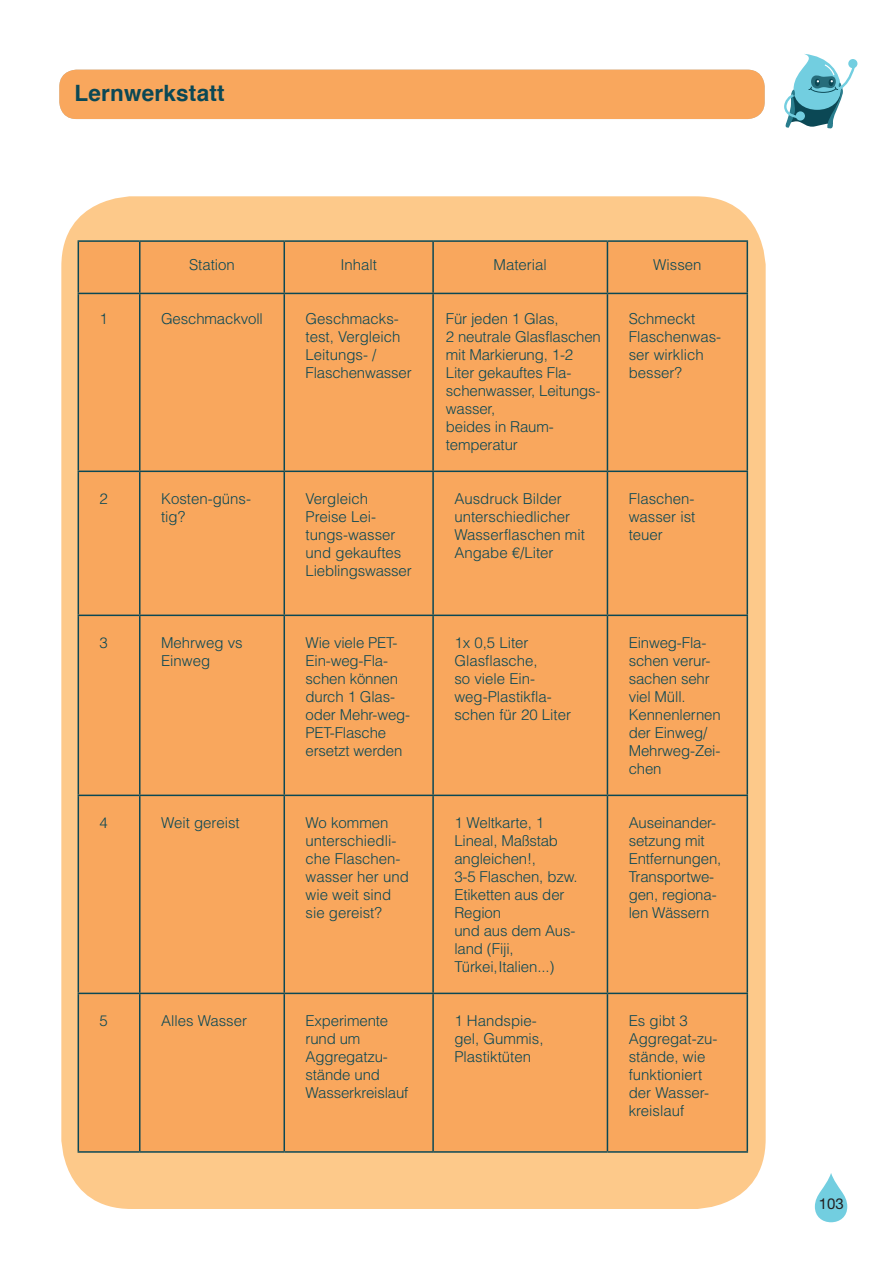
<style>
.page{position:relative;width:893px;height:1263px;background:#fff}
.page>*{position:absolute;margin:0;border:0;box-sizing:border-box;transform-origin:0 0}
.t1{font:700 22.5px "Helvetica";letter-spacing:.01em;color:#0b4855}
.t2{font:300 15px/18px "Helvetica LT Std";letter-spacing:-.01em;color:#0b4855}
.t3{font:15px "Helvetica Neue LT Std";color:#231f20}
</style>
<div class="page">
<svg style="left:815px;top:1173px;width:32px;height:49px"></svg>
<div style="left:59px;top:70px;width:706px;height:49px;background:#f9a75d;border-radius:17px"></div>
<svg style="left:784px;top:54px;width:71px;height:75px"></svg>
<div style="left:848px;top:59px;width:9px;height:9px;background:#72cee0;border-radius:50%"></div>
<div style="left:61px;top:196px;width:705px;height:1013px;background:#fdc98a;border-radius:70px"></div>
<div style="left:79px;top:242px;width:668px;height:909px;background:#f9a75d"></div>
<hr style="left:78px;top:240px;width:62px;height:2px;background:#0b4855">
<hr style="left:78px;top:242px;width:1px;height:51px;background:#0b4855">
<hr style="left:140px;top:240px;width:144px;height:2px;background:#0b4855">
<hr style="left:139px;top:242px;width:2px;height:51px;background:#0b4855">
<hr style="left:284px;top:240px;width:149px;height:2px;background:#0b4855">
<hr style="left:283px;top:242px;width:2px;height:51px;background:#0b4855">
<hr style="left:433px;top:240px;width:174px;height:2px;background:#0b4855">
<hr style="left:432px;top:242px;width:2px;height:51px;background:#0b4855">
<hr style="left:607px;top:240px;width:141px;height:2px;background:#0b4855">
<hr style="left:607px;top:242px;width:1px;height:51px;background:#0b4855">
<hr style="left:747px;top:242px;width:1px;height:51px;background:#0b4855">
<hr style="left:78px;top:293px;width:62px;height:1px;background:#0b4855">
<hr style="left:78px;top:294px;width:1px;height:177px;background:#0b4855">
<hr style="left:140px;top:293px;width:144px;height:1px;background:#0b4855">
<hr style="left:139px;top:294px;width:2px;height:177px;background:#0b4855">
<hr style="left:284px;top:293px;width:149px;height:1px;background:#0b4855">
<hr style="left:283px;top:294px;width:2px;height:177px;background:#0b4855">
<hr style="left:433px;top:293px;width:174px;height:1px;background:#0b4855">
<hr style="left:432px;top:294px;width:2px;height:177px;background:#0b4855">
<hr style="left:607px;top:293px;width:141px;height:1px;background:#0b4855">
<hr style="left:607px;top:294px;width:1px;height:177px;background:#0b4855">
<hr style="left:747px;top:294px;width:1px;height:177px;background:#0b4855">
<hr style="left:78px;top:471px;width:62px;height:1px;background:#0b4855">
<hr style="left:78px;top:472px;width:1px;height:143px;background:#0b4855">
<hr style="left:140px;top:471px;width:144px;height:1px;background:#0b4855">
<hr style="left:139px;top:472px;width:2px;height:143px;background:#0b4855">
<hr style="left:284px;top:471px;width:149px;height:1px;background:#0b4855">
<hr style="left:283px;top:472px;width:2px;height:143px;background:#0b4855">
<hr style="left:433px;top:471px;width:174px;height:1px;background:#0b4855">
<hr style="left:432px;top:472px;width:2px;height:143px;background:#0b4855">
<hr style="left:607px;top:471px;width:141px;height:1px;background:#0b4855">
<hr style="left:607px;top:472px;width:1px;height:143px;background:#0b4855">
<hr style="left:747px;top:472px;width:1px;height:143px;background:#0b4855">
<hr style="left:78px;top:615px;width:62px;height:1px;background:#0b4855">
<hr style="left:78px;top:616px;width:1px;height:179px;background:#0b4855">
<hr style="left:140px;top:615px;width:144px;height:1px;background:#0b4855">
<hr style="left:139px;top:616px;width:2px;height:179px;background:#0b4855">
<hr style="left:284px;top:615px;width:149px;height:1px;background:#0b4855">
<hr style="left:283px;top:616px;width:2px;height:179px;background:#0b4855">
<hr style="left:433px;top:615px;width:174px;height:1px;background:#0b4855">
<hr style="left:432px;top:616px;width:2px;height:179px;background:#0b4855">
<hr style="left:607px;top:615px;width:141px;height:1px;background:#0b4855">
<hr style="left:607px;top:616px;width:1px;height:179px;background:#0b4855">
<hr style="left:747px;top:616px;width:1px;height:179px;background:#0b4855">
<hr style="left:78px;top:795px;width:62px;height:1px;background:#0b4855">
<hr style="left:78px;top:796px;width:1px;height:197px;background:#0b4855">
<hr style="left:140px;top:795px;width:144px;height:1px;background:#0b4855">
<hr style="left:139px;top:796px;width:2px;height:197px;background:#0b4855">
<hr style="left:284px;top:795px;width:149px;height:1px;background:#0b4855">
<hr style="left:283px;top:796px;width:2px;height:197px;background:#0b4855">
<hr style="left:433px;top:795px;width:174px;height:1px;background:#0b4855">
<hr style="left:432px;top:796px;width:2px;height:197px;background:#0b4855">
<hr style="left:607px;top:795px;width:141px;height:1px;background:#0b4855">
<hr style="left:607px;top:796px;width:1px;height:197px;background:#0b4855">
<hr style="left:747px;top:796px;width:1px;height:197px;background:#0b4855">
<hr style="left:78px;top:993px;width:62px;height:1px;background:#0b4855">
<hr style="left:78px;top:994px;width:1px;height:157px;background:#0b4855">
<hr style="left:140px;top:993px;width:144px;height:1px;background:#0b4855">
<hr style="left:139px;top:994px;width:2px;height:157px;background:#0b4855">
<hr style="left:284px;top:993px;width:149px;height:1px;background:#0b4855">
<hr style="left:283px;top:994px;width:2px;height:157px;background:#0b4855">
<hr style="left:433px;top:993px;width:174px;height:1px;background:#0b4855">
<hr style="left:432px;top:994px;width:2px;height:157px;background:#0b4855">
<hr style="left:607px;top:993px;width:141px;height:1px;background:#0b4855">
<hr style="left:607px;top:994px;width:1px;height:157px;background:#0b4855">
<hr style="left:747px;top:994px;width:1px;height:157px;background:#0b4855">
<hr style="left:78px;top:1151px;width:62px;height:2px;background:#0b4855">
<hr style="left:140px;top:1151px;width:144px;height:2px;background:#0b4855">
<hr style="left:284px;top:1151px;width:149px;height:2px;background:#0b4855">
<hr style="left:433px;top:1151px;width:174px;height:2px;background:#0b4855">
<hr style="left:607px;top:1151px;width:141px;height:2px;background:#0b4855">
<h1 class="t1" style="left:74px;top:83px;width:152px">Lernwerkstatt</h1>
<p class="t2" style="left:189px;top:256px;width:47px">Station</p>
<p class="t2" style="left:340px;top:256px;width:38px">Inhalt</p>
<p class="t2" style="left:494px;top:256px;width:55px">Material</p>
<p class="t2" style="left:653px;top:256px;width:50px">Wissen</p>
<p class="t2" style="left:100px;top:310px;width:10px">1</p>
<p class="t2" style="left:161px;top:310px;width:103px">Geschmackvoll</p>
<p class="t2" style="left:306px;top:310px;width:108px">Geschmacks&shy;test, Vergleich<br>Leitungs- /<br>Flaschenwasser</p>
<p class="t2" style="left:446px;top:310px;width:157px">Für jeden 1 Glas,<br>2 neutrale Glasflaschen mit Markierung, 1-2<br>Liter gekauftes Fla&shy;schenwasser, Leitungs&shy;wasser,<br>beides in Raum&shy;temperatur</p>
<p class="t2" style="left:629px;top:310px;width:94px">Schmeckt<br>Flaschenwas&shy;ser wirklich besser?</p>
<p class="t2" style="left:100px;top:490px;width:10px">2</p>
<p class="t2" style="left:161px;top:490px;width:92px">Kosten-güns&shy;tig?</p>
<p class="t2" style="left:306px;top:490px;width:108px">Vergleich<br>Preise Lei&shy;tungs-wasser und gekauftes<br>Lieblingswasser</p>
<p class="t2" style="left:454px;top:490px;width:132px">Ausdruck Bilder unterschiedlicher<br>Wasserflaschen mit<br>Angabe €/Liter</p>
<p class="t2" style="left:629px;top:490px;width:68px;text-align:justify">Flaschen&shy;wasser ist teuer</p>
<p class="t2" style="left:100px;top:634px;width:10px">3</p>
<p class="t2" style="left:161px;top:634px;width:83px">Mehrweg vs<br>Einweg</p>
<p class="t2" style="left:306px;top:634px;width:106px">Wie viele PET-<br>Ein-weg-Fla&shy;schen können durch 1 Glas&shy;oder Mehr-weg-<br>PET-Flasche ersetzt werden</p>
<p class="t2" style="left:454px;top:634px;width:118px">1x 0,5 Liter<br>Glasflasche,<br>so viele Ein&shy;weg-Plastikfla&shy;schen für 20 Liter</p>
<p class="t2" style="left:629px;top:634px;width:94px">Einweg-Fla&shy;schen verur&shy;sachen sehr viel Müll.<br>Kennenlernen der Einweg/<br>Mehrweg-Zei&shy;chen</p>
<p class="t2" style="left:100px;top:814px;width:10px">4</p>
<p class="t2" style="left:161px;top:814px;width:80px">Weit gereist</p>
<p class="t2" style="left:306px;top:814px;width:105px">Wo kommen unterschiedli&shy;che Flaschen&shy;wasser her und wie weit sind sie gereist?</p>
<p class="t2" style="left:454px;top:814px;width:125px">1 Weltkarte, 1<br>Lineal, Maßstab angleichen!,<br>3-5 Flaschen, bzw.<br>Etiketten aus der<br>Region<br>und aus dem Aus&shy;land (Fiji,<br>Türkei,Italien...)</p>
<p class="t2" style="left:629px;top:814px;width:94px">Auseinander&shy;setzung mit<br>Entfernungen,<br>Transportwe&shy;gen, regiona&shy;len Wässern</p>
<p class="t2" style="left:100px;top:1012px;width:10px">5</p>
<p class="t2" style="left:161px;top:1012px;width:88px">Alles Wasser</p>
<p class="t2" style="left:306px;top:1012px;width:104px">Experimente rund um<br>Aggregatzu&shy;stände und<br>Wasserkreislauf</p>
<p class="t2" style="left:454px;top:1012px;width:91px">1 Handspie&shy;gel, Gummis,<br>Plastiktüten</p>
<p class="t2" style="left:629px;top:1012px;width:90px">Es gibt 3<br>Aggregat-zu&shy;stände, wie funktioniert der Wasser&shy;kreislauf</p>
<p class="t3" style="left:819px;top:1195px;width:27px">103</p>
</div>
